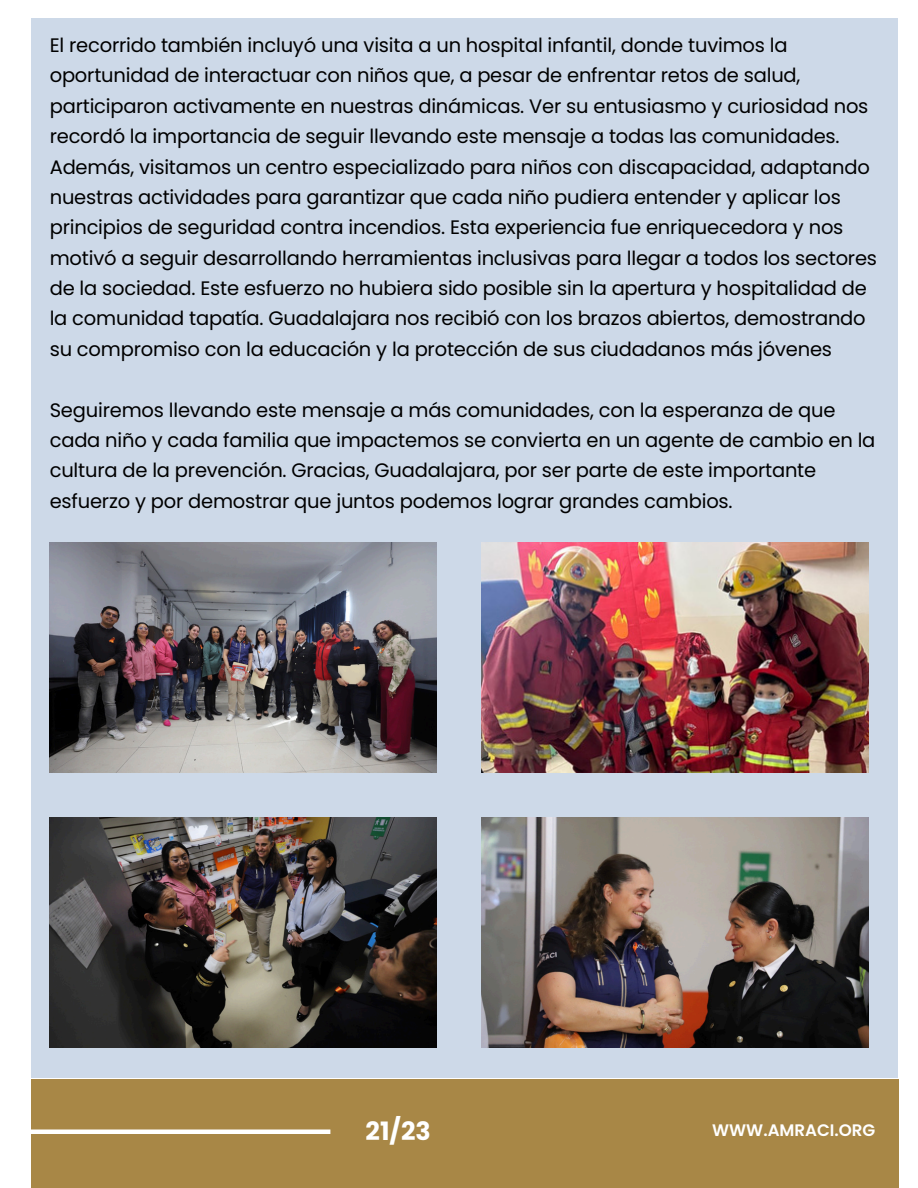
<style>
.page{position:relative;width:918px;height:1188px;background:#fff}
.page>*{position:absolute;margin:0;border:0;box-sizing:border-box;transform-origin:0 0}
.t1{font:700 25.35px "Poppins";color:#fff}
.t2{font:19.5px/30.3px "Poppins";letter-spacing:-.01em;color:#000}
.t3{font:600 16.65px "Poppins";color:#fff}
</style>
<div class="page">
<div style="left:31px;top:18px;width:867px;height:1060px;background:#cdd9e8"></div>
<div style="left:31px;top:1080px;width:867px;height:108px;background:#a88746"></div>
<div style="left:20px;top:1129px;width:310px;height:5px;background:#fff"></div>
<img style="left:49px;top:542px;width:387px;height:230px">
<img style="left:482px;top:542px;width:387px;height:230px">
<img style="left:49px;top:818px;width:387px;height:230px">
<img style="left:482px;top:818px;width:387px;height:230px">
<p class="t2" style="left:50px;top:30px;width:829px">El recorrido también incluyó una visita a un hospital infantil, donde tuvimos la oportunidad de interactuar con niños que, a pesar de enfrentar retos de salud, participaron activamente en nuestras dinámicas. Ver su entusiasmo y curiosidad nos recordó la importancia de seguir llevando este mensaje a todas las comunidades.<br>Además, visitamos un centro especializado para niños con discapacidad, adaptando nuestras actividades para garantizar que cada niño pudiera entender y aplicar los principios de seguridad contra incendios. Esta experiencia fue enriquecedora y nos motivó a seguir desarrollando herramientas inclusivas para llegar a todos los sectores de la sociedad. Este esfuerzo no hubiera sido posible sin la apertura y hospitalidad de la comunidad tapatía. Guadalajara nos recibió con los brazos abiertos, demostrando su compromiso con la educación y la protección de sus ciudadanos más jóvenes</p>
<p class="t2" style="left:50px;top:395px;width:827px">Seguiremos llevando este mensaje a más comunidades, con la esperanza de que cada niño y cada familia que impactemos se convierta en un agente de cambio en la cultura de la prevención. Gracias, Guadalajara, por ser parte de este importante esfuerzo y por demostrar que juntos podemos lograr grandes cambios.</p>
<h1 class="t1" style="left:366px;top:1114px;width:67px">21/23</h1>
<p class="t3" style="left:712px;top:1119px;width:165px">WWW.AMRACI.ORG</p>
</div>
